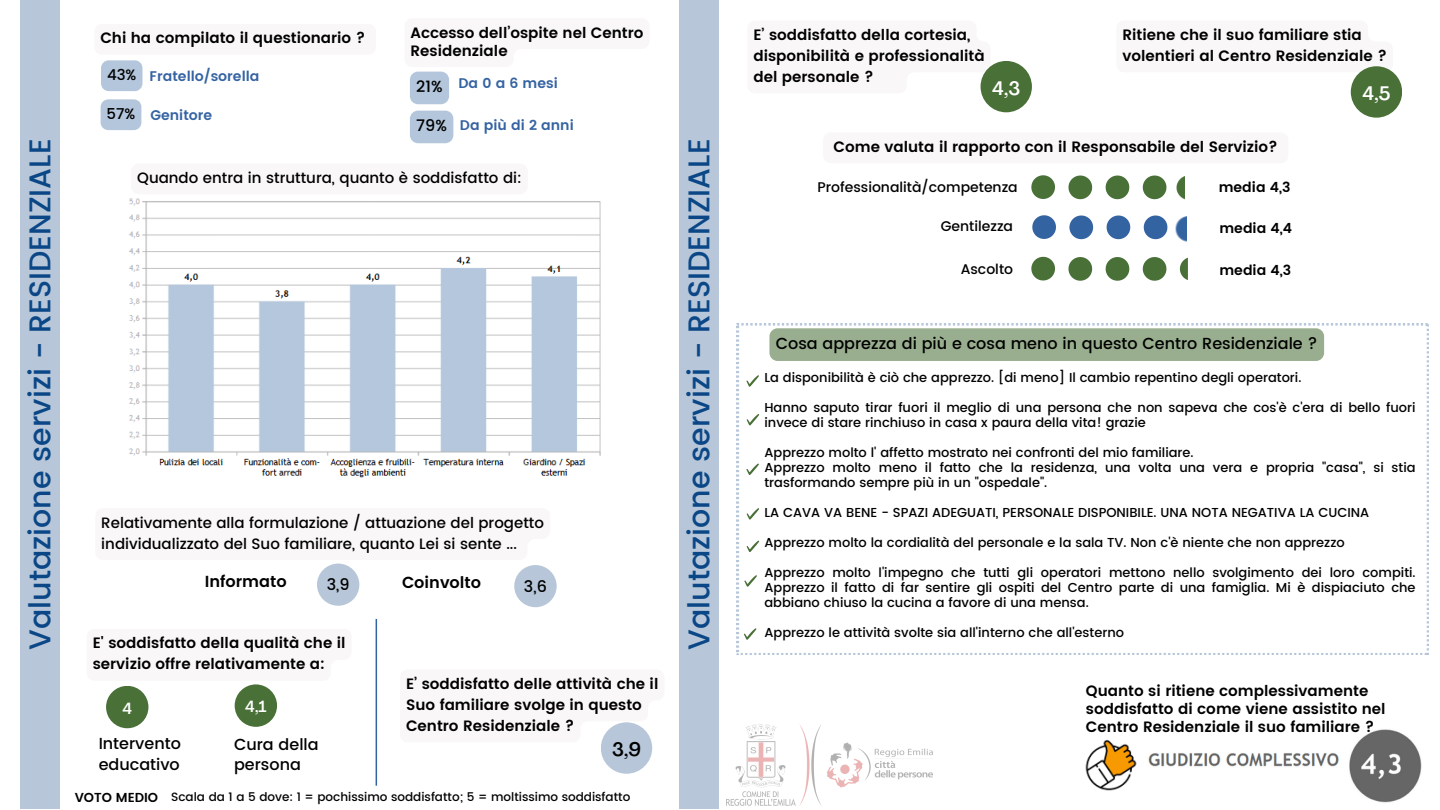
<style>
.page{position:relative;width:1440px;height:810px;background:#fff}
.page>*{position:absolute;margin:0;border:0;box-sizing:border-box;transform-origin:0 0}
.t1{font:500 30px "Poppins";color:#0b4787}
.t2{font:500 19.3px "Agrandir";color:#fff}
.t3{font:500 19.3px "Agrandir";color:#000}
.t4{font:500 16px/20.2px "Poppins";color:#000}
.t5{font:600 16px "Poppins";color:#000}
.t6{font:500 16px "Agrandir";color:#fff}
.t7{font:600 15px/21px "Poppins";color:#000}
.t8{font:500 15px/21px "Poppins";color:#000}
.t9{font:600 14px "Poppins";color:#3563a2}
.t10{font:500 14px "Poppins";color:#000}
.t11{font:600 14px "Poppins";color:#000}
.t12{font:500 13px/15px "Poppins";color:#000}
.t13{font:600 13px "Poppins";color:#000}
.t14{font:500 12px "Poppins";color:#000}
</style>
<div class="page">
<div style="left:679px;top:0;width:40px;height:809px;background:#b7c7d9"></div>
<div style="left:20px;top:0;width:40px;height:809px;background:#b7c7d9"></div>
<div style="left:106px;top:686px;width:42px;height:42px;background:#487037;border-radius:50%"></div>
<div style="left:235px;top:684px;width:42px;height:43px;background:#487037;border-radius:50%"></div>
<img style="left:128px;top:198px;width:473px;height:280px">
<hr style="left:376px;top:619px;width:1px;height:191px;background:#3463a2">
<div style="left:601px;top:722px;width:51px;height:52px;background:#b7c7d9;border-radius:50%"></div>
<div style="left:317px;top:564px;width:42px;height:42px;background:#b7c7d9;border-radius:50%"></div>
<div style="left:514px;top:565px;width:43px;height:42px;background:#b7c7d9;border-radius:50%"></div>
<svg style="left:1031px;top:175px;width:24px;height:24px"></svg>
<svg style="left:1068px;top:176px;width:24px;height:23px"></svg>
<svg style="left:1106px;top:176px;width:23px;height:23px"></svg>
<svg style="left:1143px;top:176px;width:23px;height:23px"></svg>
<img style="left:1176px;top:176px;width:9px;height:24px">
<svg style="left:1032px;top:215px;width:24px;height:24px"></svg>
<svg style="left:1069px;top:216px;width:24px;height:23px"></svg>
<svg style="left:1107px;top:216px;width:23px;height:23px"></svg>
<svg style="left:1144px;top:216px;width:23px;height:23px"></svg>
<img style="left:1175px;top:218px;width:6px;height:22px">
<svg style="left:1181px;top:216px;width:6px;height:26px"></svg>
<svg style="left:1031px;top:257px;width:24px;height:23px"></svg>
<svg style="left:1068px;top:257px;width:24px;height:24px"></svg>
<svg style="left:1106px;top:257px;width:23px;height:24px"></svg>
<svg style="left:1143px;top:257px;width:23px;height:24px"></svg>
<svg style="left:1180px;top:257px;width:8px;height:23px"></svg>
<div style="left:1351px;top:66px;width:51px;height:52px;background:#487037;border-radius:50%"></div>
<svg style="left:737px;top:323px;width:692px;height:332px"></svg>
<svg style="left:747px;top:414px;width:12px;height:11px"></svg>
<svg style="left:747px;top:541px;width:12px;height:11px"></svg>
<svg style="left:746px;top:464px;width:13px;height:11px"></svg>
<svg style="left:746px;top:375px;width:13px;height:11px"></svg>
<svg style="left:747px;top:508px;width:12px;height:11px"></svg>
<svg style="left:744px;top:575px;width:13px;height:11px"></svg>
<svg style="left:744px;top:628px;width:12px;height:11px"></svg>
<img style="left:727px;top:725px;width:205px;height:81px">
<img style="left:1148px;top:729px;width:274px;height:74px">
<div style="left:981px;top:61px;width:51px;height:51px;background:#487037;border-radius:50%"></div>
<div style="left:823px;top:132px;width:465px;height:31px;background:#f9f7f7;border-radius:8px"></div>
<div style="left:101px;top:60px;width:41px;height:31px;background:#b3c6db;border-radius:8px"></div>
<svg style="left:101px;top:99px;width:40px;height:31px"></svg>
<div style="left:94px;top:24px;width:282px;height:31px;background:#f9f7f7;border-radius:8px"></div>
<div style="left:410px;top:72px;width:39px;height:32px;background:#b3c6db;border-radius:8px"></div>
<svg style="left:410px;top:111px;width:43px;height:32px"></svg>
<div style="left:769px;top:328px;width:555px;height:33px;background:#98ae8e;border-radius:8px"></div>
<img style="left:1085px;top:739px;width:52px;height:52px">
<h3 class="t1" style="left:22px;top:650px;width:513px;rotate:-90deg">Valutazione servizi - RESIDENZIALE</h3>
<p class="t7" style="left:100px;top:28px;width:267px">Chi ha compilato il questionario ?</p>
<h5 class="t8" style="left:107px;top:64px;width:31px">43%</h5>
<h3 class="t9" style="left:150px;top:68px;width:111px">Fratello/sorella</h3>
<p class="t8" style="left:107px;top:103px;width:30px">57%</p>
<p class="t9" style="left:150px;top:107px;width:63px">Genitore</p>
<p class="t7" style="left:411px;top:24px;width:234px;line-height:18px">Accesso dell’ospite nel Centro<br>Residenziale</p>
<h5 class="t4" style="left:416px;top:76px;width:28px">21%</h5>
<h5 class="t9" style="left:459px;top:75px;width:101px">Da 0 a 6 mesi</h5>
<p class="t4" style="left:416px;top:115px;width:32px">79%</p>
<p class="t9" style="left:460px;top:117px;width:115px">Da più di 2 anni</p>
<h3 class="t8" style="left:137px;top:167px;width:386px">Quando entra in struttura, quanto è soddisfatto di:</h3>
<h2 class="t8" style="left:101px;top:512px;width:444px">Relativamente alla formulazione / attuazione del progetto individualizzato del Suo familiare, quanto Lei si sente ...</h2>
<h3 class="t5" style="left:205px;top:572px;width:84px">Informato</h3>
<h3 class="t5" style="left:402px;top:573px;width:81px">Coinvolto</h3>
<h3 class="t4" style="left:327px;top:575px;width:24px">3,9</h3>
<h3 class="t4" style="left:524px;top:576px;width:24px">3,6</h3>
<h3 class="t7" style="left:93px;top:633px;width:254px">E' soddisfatto della qualità che il servizio offre relativamente a:</h3>
<h3 class="t6" style="left:122px;top:702px;width:11px">4</h3>
<h5 class="t6" style="left:245px;top:700px;width:23px">4,1</h5>
<h3 class="t4" style="left:99px;top:734px;width:84px">Intervento educativo</h3>
<h3 class="t4" style="left:234px;top:734px;width:86px">Cura della persona</h3>
<h5 class="t7" style="left:406px;top:673px;width:254px">E’ soddisfatto delle attività che il<br>Suo familiare svolge in questo<br>Centro Residenziale ?</h5>
<h3 class="t3" style="left:612px;top:742px;width:31px">3,9</h3>
<h3 class="t13" style="left:75px;top:790px;width:85px">VOTO MEDIO</h3>
<p class="t14" style="left:171px;top:790px;width:461px">Scala da 1 a 5 dove: 1 = pochissimo soddisfatto; 5 = moltissimo soddisfatto</p>
<h1 class="t1" style="left:681px;top:650px;width:513px;rotate:-90deg">Valutazione servizi - RESIDENZIALE</h1>
<h3 class="t7" style="left:753px;top:24px;width:233px">E’ soddisfatto della cortesia, disponibilità e professionalità del personale ?</h3>
<h3 class="t2" style="left:992px;top:80px;width:30px">4,3</h3>
<h5 class="t7" style="left:1122px;top:24px;width:266px">Ritiene che il suo familiare stia volentieri al Centro Residenziale ?</h5>
<h3 class="t2" style="left:1363px;top:86px;width:29px">4,5</h3>
<h4 class="t7" style="left:834px;top:136px;width:446px">Come valuta il rapporto con il Responsabile del Servizio?</h4>
<p class="t10" style="left:818px;top:179px;width:202px">Professionalità/competenza</p>
<h1 class="t10" style="left:941px;top:218px;width:74px">Gentilezza</h1>
<h3 class="t10" style="left:961px;top:261px;width:54px">Ascolto</h3>
<h2 class="t11" style="left:1219px;top:179px;width:73px">media 4,3</h2>
<h3 class="t11" style="left:1219px;top:220px;width:74px">media 4,4</h3>
<h2 class="t11" style="left:1219px;top:262px;width:73px">media 4,3</h2>
<h5 class="t4" style="left:776px;top:333px;width:543px">Cosa apprezza di più e cosa meno in questo Centro Residenziale ?</h5>
<h5 class="t12" style="left:764px;top:370px;width:538px">La disponibilità è ciò che apprezzo. [di meno] Il cambio repentino degli operatori.</h5>
<p class="t12" style="left:764px;top:400px;width:653px">Hanno saputo tirar fuori il meglio di una persona che non sapeva che cos'è c'era di bello fuori invece di stare rinchiuso in casa x paura della vita! grazie</p>
<p class="t12" style="left:764px;top:445px;width:653px">Apprezzo molto l' affetto mostrato nei confronti del mio familiare.<br>Apprezzo molto meno il fatto che la residenza, una volta una vera e propria "casa", si stia trasformando sempre più in un "ospedale".</p>
<h5 class="t12" style="left:764px;top:505px;width:606px">LA CAVA VA BENE - SPAZI ADEGUATI, PERSONALE DISPONIBILE. UNA NOTA NEGATIVA LA CUCINA</h5>
<h3 class="t12" style="left:764px;top:535px;width:582px">Apprezzo molto la cordialità del personale e la sala TV. Non c'è niente che non apprezzo</h3>
<p class="t12" style="left:764px;top:565px;width:653px;text-align:justify">Apprezzo molto l'impegno che tutti gli operatori mettono nello svolgimento dei loro compiti.<br>Apprezzo il fatto di far sentire gli ospiti del Centro parte di una famiglia. Mi è dispiaciuto che abbiano chiuso la cucina a favore di una mensa.</p>
<p class="t12" style="left:764px;top:625px;width:361px">Apprezzo le attività svolte sia all'interno che all'esterno</p>
<p class="t7" style="left:1086px;top:682px;width:301px;line-height:18px">Quanto si ritiene complessivamente soddisfatto di come viene assistito nel<br>Centro Residenziale il suo familiare ?</p>
</div>
